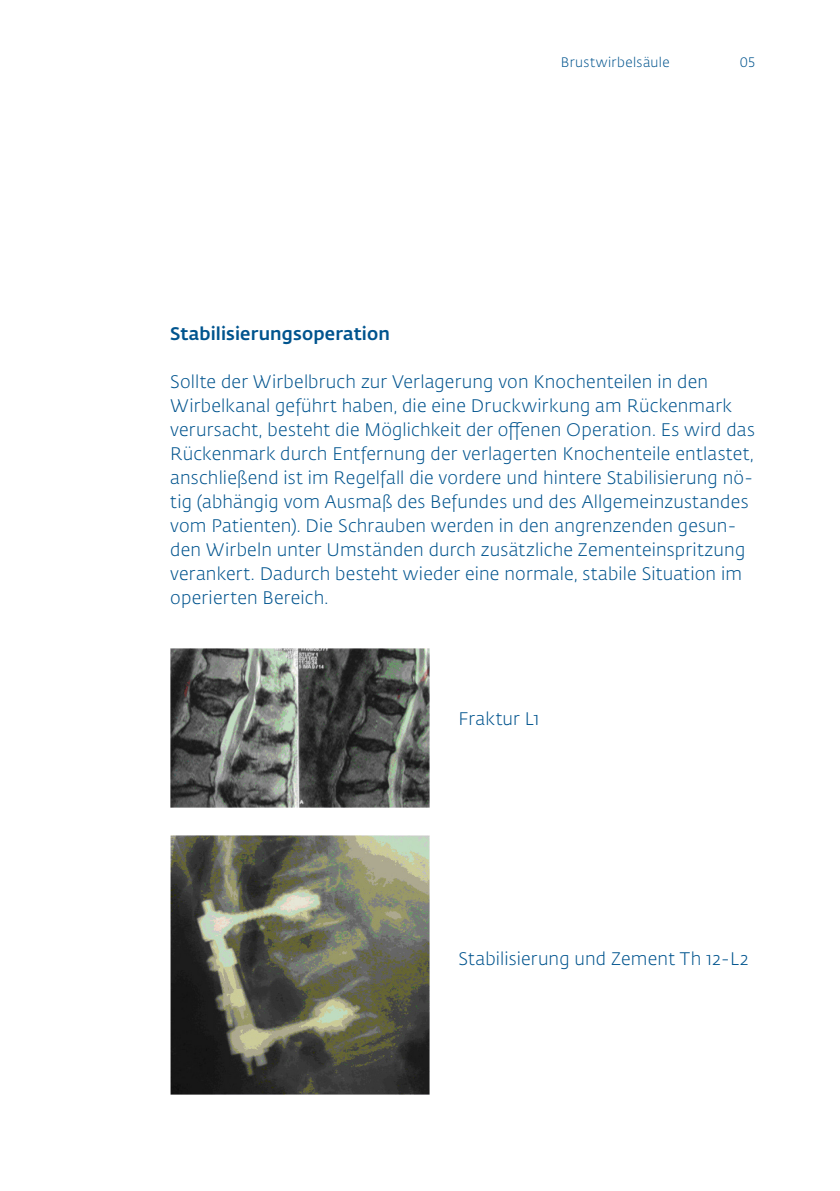
<style>
.page{position:relative;width:840px;height:1191px;background:#fff}
.page>*{position:absolute;margin:0;border:0;box-sizing:border-box;transform-origin:0 0}
.t1{font:300 18px/24px "Fedra Sans Std";letter-spacing:.01em;color:#00548e}
.t2{font:500 18px "Fedra Sans Std";letter-spacing:.01em;color:#00548e}
.Kern_Text_klein{font:300 13.6px "Fedra Sans Std";letter-spacing:.03em;color:#00548e}
</style>
<div class="page">
<img style="left:170px;top:648px;width:259px;height:160px">
<img style="left:170px;top:835px;width:259px;height:259px">
<p class="Kern_Text_klein" style="left:560px;top:54px;width:110px">Brustwirbelsäule</p>
<p class="Kern_Text_klein" style="left:739px;top:54px;width:16px">05</p>
<p class="t2" style="left:170px;top:323px;width:221px">Stabilisierungsoperation</p>
<p class="t1" style="left:170px;top:370px;width:585px">Sollte der Wirbelbruch zur Verlagerung von Knochenteilen in den Wirbelkanal geführt haben, die eine Druckwirkung am Rückenmark verursacht, besteht die Möglichkeit der offenen Operation. Es wird das Rückenmark durch Entfernung der verlagerten Knochenteile entlastet, anschließend ist im Regelfall die vordere und hintere Stabilisierung nö&shy;tig (abhängig vom Ausmaß des Befundes und des Allgemeinzustandes vom Patienten). Die Schrauben werden in den angrenzenden gesun&shy;den Wirbeln unter Umständen durch zusätzliche Zementeinspritzung verankert. Dadurch besteht wieder eine normale, stabile Situation im operierten Bereich.</p>
<p class="t1" style="left:458px;top:706px;width:82px">Fraktur L1</p>
<p class="t1" style="left:458px;top:946px;width:291px">Stabilisierung und Zement Th 12-L2</p>
</div>
